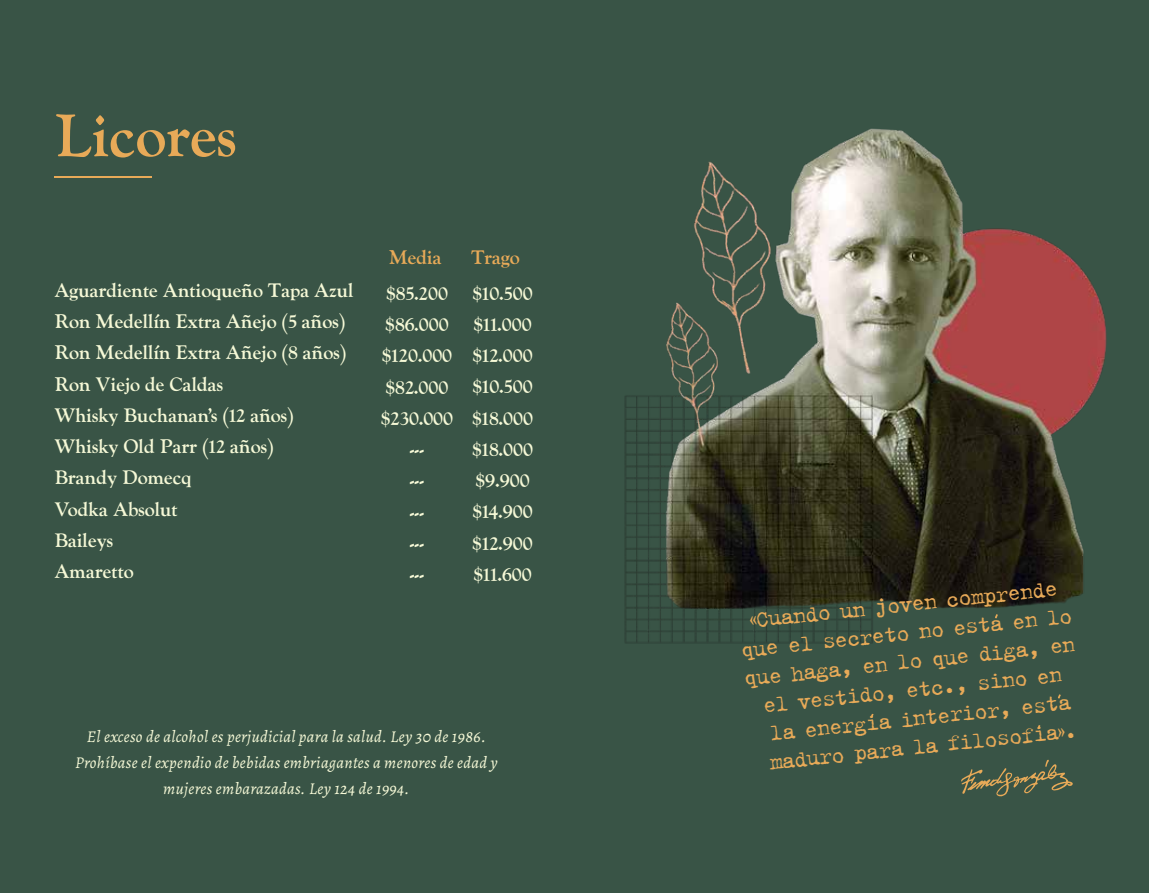
<style>
.page{position:relative;width:1149px;height:893px;background:#fff}
.page>*{position:absolute;margin:0;border:0;box-sizing:border-box;transform-origin:0 0}
.t1{font:700 60px "LTC Goudy Oldstyle Pro";color:#e8aa58}
.t2{font:23.85px/28.7px "Typical Writer";color:#e8aa58;text-align:center}
.t3{font:700 19.5px/31.2px "LTC Goudy Oldstyle Pro";color:#f6f9d7}
.t4{font:700 19.5px "LTC Goudy Oldstyle Pro";color:#e8aa58}
.t5{font:italic 16.5px/25.8px "Alegreya";letter-spacing:.02em;color:#f6f9d7;text-align:center}
.s1{font-family:"American Typewriter"}
</style>
<div class="page">
<div style="left:0;top:0;width:1148px;height:893px;background:#395446"></div>
<hr style="left:54px;top:177px;width:98px;height:1px;background:#e8aa58">
<img style="left:625px;top:128px;width:482px;height:602px">
<svg style="left:961px;top:760px;width:111px;height:37px"></svg>
<svg style="left:994px;top:614px;width:3px;height:4px"></svg>
<svg style="left:1057px;top:694px;width:3px;height:4px"></svg>
<svg style="left:870px;top:714px;width:3px;height:4px"></svg>
<h1 class="t1" style="left:54px;top:100px;width:183px">Licores</h1>
<p class="t3" style="left:54px;top:275px;width:301px">Aguardiente Antioqueño Tapa Azul<br>Ron Medellín Extra Añejo (5 años)<br>Ron Medellín Extra Añejo (8 años)<br>Ron Viejo de Caldas<br>Whisky Buchanan’s (12 años)<br>Whisky Old Parr (12 años)<br>Brandy Domecq<br>Vodka Absolut<br>Baileys<br>Amaretto</p>
<p class="t4" style="left:388px;top:246px;width:55px">Media</p>
<p class="t4" style="left:471px;top:246px;width:50px">Trago</p>
<p class="t3" style="left:381px;top:278px;width:74px;text-align:center">$85.200 $86.000 $120.000 $82.000 $230.000 ---<br>---<br>---<br>---<br>---</p>
<p class="t3" style="left:472px;top:278px;width:62px">$10.500 $11.000 $12.000 $10.500 $18.000 $18.000 $9.900 $14.900 $12.900 $11.600</p>
<p class="t5" style="left:75px;top:723px;width:424px">El exceso de alcohol es perjudicial para la salud. Ley 30 de 1986.<br>Prohíbase el expendio de bebidas embriagantes a menores de edad y mujeres embarazadas. Ley 124 de 1994.</p>
<p class="t2" style="left:735px;top:607px;width:335px;rotate:-6deg"><span class="s1">«</span>Cuando un joven comprende que el secreto no esta en lo que haga, en lo que diga, en el vestido, etc., sino en<br>la energia interior, esta maduro para la filosofia<span class="s1">»</span>.</p>
</div>
